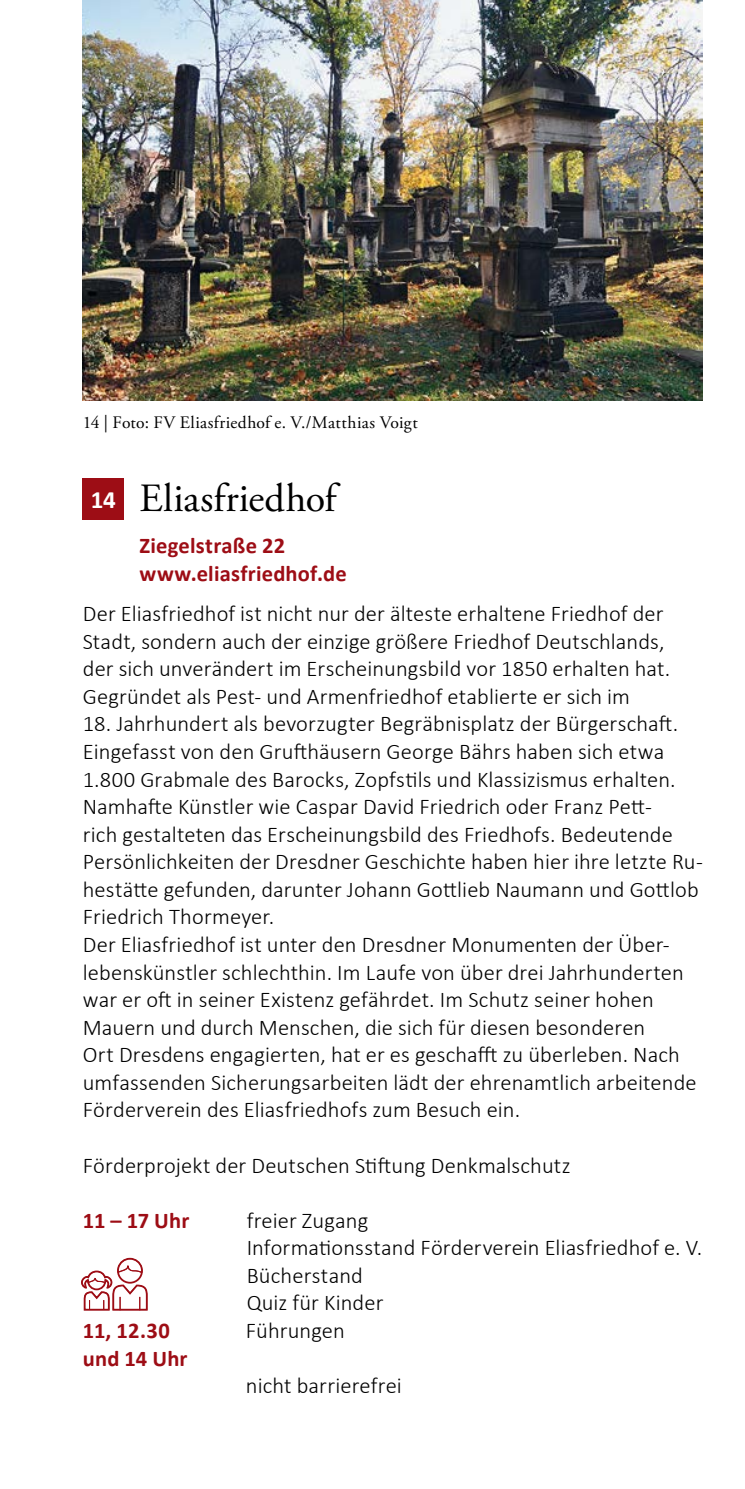
<style>
.page{position:relative;width:745px;height:1489px;background:#fff}
.page>*{position:absolute;margin:0;border:0;box-sizing:border-box;transform-origin:0 0}
.t1{font:40px "Adobe Garamond Pro";color:#000}
.Mengentext_ohne_Einzug{font:300 22.5px/27.5px "Calibri";letter-spacing:.005em;color:#000}
.Adresse{font:700 22.5px "Calibri";letter-spacing:.01em;color:#9d0d15}
.Uhrzeit_Rubinrot{font:700 22.5px "Calibri";letter-spacing:.005em;color:#9d0d15}
.BU{font:17.5px "Adobe Garamond Pro";letter-spacing:.02em;color:#000}
.s1{font-family:"Calibri";font-weight:700;font-size:25px;color:#fff}
</style>
<div class="page">
<div style="left:83px;top:478px;width:41px;height:41px;background:#9d0d15"></div>
<img style="left:83px;top:0;width:619px;height:400px">
<svg style="left:81px;top:1257px;width:67px;height:54px"></svg>
<p class="BU" style="left:83px;top:412px;width:336px">14 | Foto: FV Eliasfriedhof e. V./Matthias Voigt</p>
<h3 class="t1" style="left:91px;top:474px;width:246px"><span class="s1">14</span> Eliasfriedhof</h3>
<p class="Adresse" style="left:139px;top:530px;width:147px">Ziegelstraße 22</p>
<p class="Adresse" style="left:139px;top:557px;width:208px">www.eliasfriedhof.de</p>
<p class="Mengentext_ohne_Einzug" style="left:83px;top:599px;width:588px">Der Eliasfriedhof ist nicht nur der älteste erhaltene Friedhof der Stadt, sondern auch der einzige größere Friedhof Deutschlands, der sich unverändert im Erscheinungsbild vor 1850 erhalten hat.<br>Gegründet als Pest- und Armenfriedhof etablierte er sich im</p>
<p class="Mengentext_ohne_Einzug" style="left:83px;top:710px;width:621px">18. Jahrhundert als bevorzugter Begräbnisplatz der Bürgerschaft.<br>Eingefasst von den Grufthäusern George Bährs haben sich etwa 1.800 Grabmale des Barocks, Zopfstils und Klassizismus erhalten.<br>Namhafte Künstler wie Caspar David Friedrich oder Franz Pett-<br>rich gestalteten das Erscheinungsbild des Friedhofs. Bedeutende Persönlichkeiten der Dresdner Geschichte haben hier ihre letzte Ru&shy;hestätte gefunden, darunter Johann Gottlieb Naumann und Gottlob Friedrich Thormeyer.</p>
<p class="Mengentext_ohne_Einzug" style="left:83px;top:930px;width:615px">Der Eliasfriedhof ist unter den Dresdner Monumenten der Über&shy;lebenskünstler schlechthin. Im Laufe von über drei Jahrhunderten war er oft in seiner Existenz gefährdet. Im Schutz seiner hohen Mauern und durch Menschen, die sich für diesen besonderen<br>Ort Dresdens engagierten, hat er es geschafft zu überleben. Nach umfassenden Sicherungsarbeiten lädt der ehrenamtlich arbeitende Förderverein des Eliasfriedhofs zum Besuch ein.</p>
<p class="Mengentext_ohne_Einzug" style="left:83px;top:1151px;width:489px">Förderprojekt der Deutschen Stiftung Denkmalschutz</p>
<p class="Uhrzeit_Rubinrot" style="left:83px;top:1204px;width:108px">11 – 17 Uhr</p>
<p class="Mengentext_ohne_Einzug" style="left:246px;top:1206px;width:123px">freier Zugang</p>
<p class="Mengentext_ohne_Einzug" style="left:246px;top:1233px;width:457px">Informationsstand Förderverein Eliasfriedhof e. V.</p>
<p class="Mengentext_ohne_Einzug" style="left:246px;top:1261px;width:118px">Bücherstand</p>
<p class="Mengentext_ohne_Einzug" style="left:246px;top:1288px;width:138px">Quiz für Kinder</p>
<p class="Uhrzeit_Rubinrot" style="left:83px;top:1314px;width:88px">11, 12.30</p>
<p class="Uhrzeit_Rubinrot" style="left:83px;top:1341px;width:106px">und 14 Uhr</p>
<p class="Mengentext_ohne_Einzug" style="left:246px;top:1316px;width:100px">Führungen</p>
<p class="Mengentext_ohne_Einzug" style="left:246px;top:1371px;width:157px">nicht barrierefrei</p>
</div>
